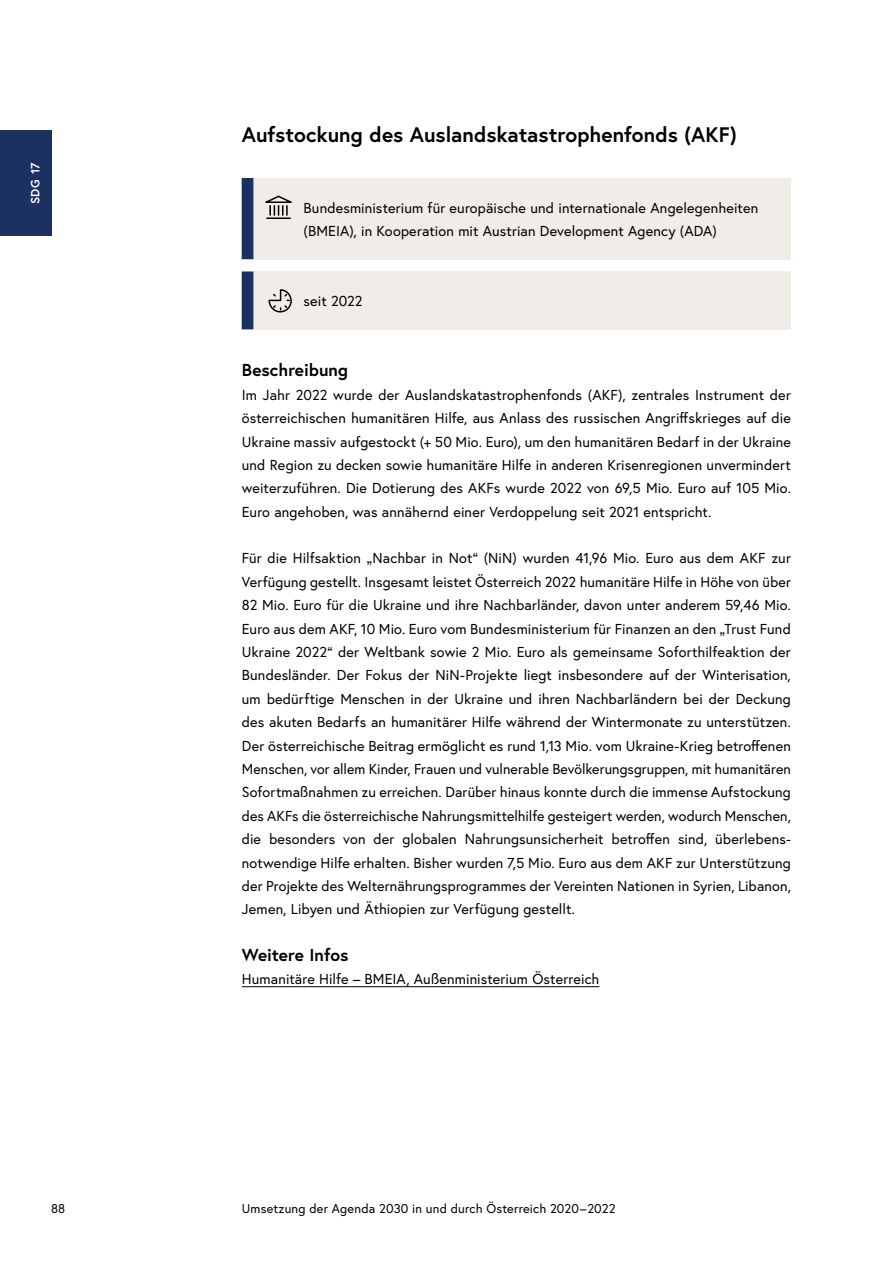
<style>
.page{position:relative;width:893px;height:1263px;background:#fff}
.page>*{position:absolute;margin:0;border:0;box-sizing:border-box;transform-origin:0 0}
.t1{font:700 21px "Europa Austria";color:#000}
.t2{font:700 17.25px "Europa Austria";color:#000}
.t3{font:14.4px/23.4px "Europa Austria";letter-spacing:.01em;color:#000;text-align:justify}
.t4{font:12.75px "Europa Austria";letter-spacing:.015em;color:#000}
.t5{font:700 12px "Europa Austria";color:#fff}
</style>
<div class="page">
<div style="left:242px;top:178px;width:549px;height:82px;background:#f0ece8"></div>
<div style="left:242px;top:178px;width:11px;height:81px;background:#1c3162"></div>
<div style="left:242px;top:271px;width:549px;height:59px;background:#f0ece8"></div>
<div style="left:242px;top:271px;width:11px;height:58px;background:#1c3162"></div>
<hr style="left:242px;top:986px;width:357px;height:1px;background:#000">
<svg style="left:265px;top:196px;width:27px;height:23px"></svg>
<svg style="left:268px;top:289px;width:24px;height:24px"></svg>
<div style="left:0;top:131px;width:51px;height:105px;background:#1c3162"></div>
<p class="t5" style="left:27px;top:204px;width:44px;rotate:-90deg">SDG 17</p>
<h1 class="t1" style="left:242px;top:121px;width:496px">Aufstockung des Auslandskatastrophenfonds (AKF)</h1>
<p class="t3" style="left:304px;top:196px;width:456px">Bundesministerium für europäische und internationale Angelegenheiten (BMEIA), in Kooperation mit Austrian Development Agency (ADA)</p>
<p class="t3" style="left:304px;top:289px;width:61px">seit 2022</p>
<p class="t2" style="left:242px;top:358px;width:108px">Beschreibung</p>
<p class="t3" style="left:242px;top:383px;width:551px">Im Jahr 2022 wurde der Auslandskatastrophenfonds (AKF), zentrales Instrument der österreichischen humanitären Hilfe, aus Anlass des russischen Angriffskrieges auf die Ukraine massiv aufgestockt (+ 50 Mio. Euro), um den humanitären Bedarf in der Ukraine und Region zu decken sowie humanitäre Hilfe in anderen Krisenregionen unvermindert weiterzuführen. Die Dotierung des AKFs wurde 2022 von 69,5 Mio. Euro auf 105 Mio.<br>Euro angehoben, was annähernd einer Verdoppelung seit 2021 entspricht.</p>
<p class="t3" style="left:242px;top:546px;width:551px">Für die Hilfsaktion „Nachbar in Not“ (NiN) wurden 41,96 Mio. Euro aus dem AKF zur Verfügung gestellt. Insgesamt leistet Österreich 2022 humanitäre Hilfe in Höhe von über 82 Mio. Euro für die Ukraine und ihre Nachbarländer, davon unter anderem 59,46 Mio.<br>Euro aus dem AKF, 10 Mio. Euro vom Bundesministerium für Finanzen an den „Trust Fund Ukraine 2022“ der Weltbank sowie 2 Mio. Euro als gemeinsame Soforthilfeaktion der Bundesländer. Der Fokus der NiN-Projekte liegt insbesondere auf der Winterisation, um bedürftige Menschen in der Ukraine und ihren Nachbarländern bei der Deckung des akuten Bedarfs an humanitärer Hilfe während der Wintermonate zu unterstützen.<br>Der österreichische Beitrag ermöglicht es rund 1,13 Mio. vom Ukraine-Krieg betroffenen Menschen, vor allem Kinder, Frauen und vulnerable Bevölkerungsgruppen, mit humanitären Sofortmaßnahmen zu erreichen. Darüber hinaus konnte durch die immense Aufstockung des AKFs die österreichische Nahrungsmittelhilfe gesteigert werden, wodurch Menschen, die besonders von der globalen Nahrungsunsicherheit betroffen sind, überlebens&shy;notwendige Hilfe erhalten. Bisher wurden 7,5 Mio. Euro aus dem AKF zur Unterstützung der Projekte des Welternährungsprogrammes der Vereinten Nationen in Syrien, Libanon, Jemen, Libyen und Äthiopien zur Verfügung gestellt.</p>
<p class="t2" style="left:242px;top:943px;width:108px">Weitere Infos</p>
<p class="t3" style="left:242px;top:967px;width:359px">Humanitäre Hilfe – BMEIA, Außenministerium Österreich</p>
<p class="t4" style="left:51px;top:1200px;width:16px">88</p>
<p class="t4" style="left:242px;top:1200px;width:375px">Umsetzung der Agenda 2030 in und durch Österreich 2020–2022</p>
</div>
